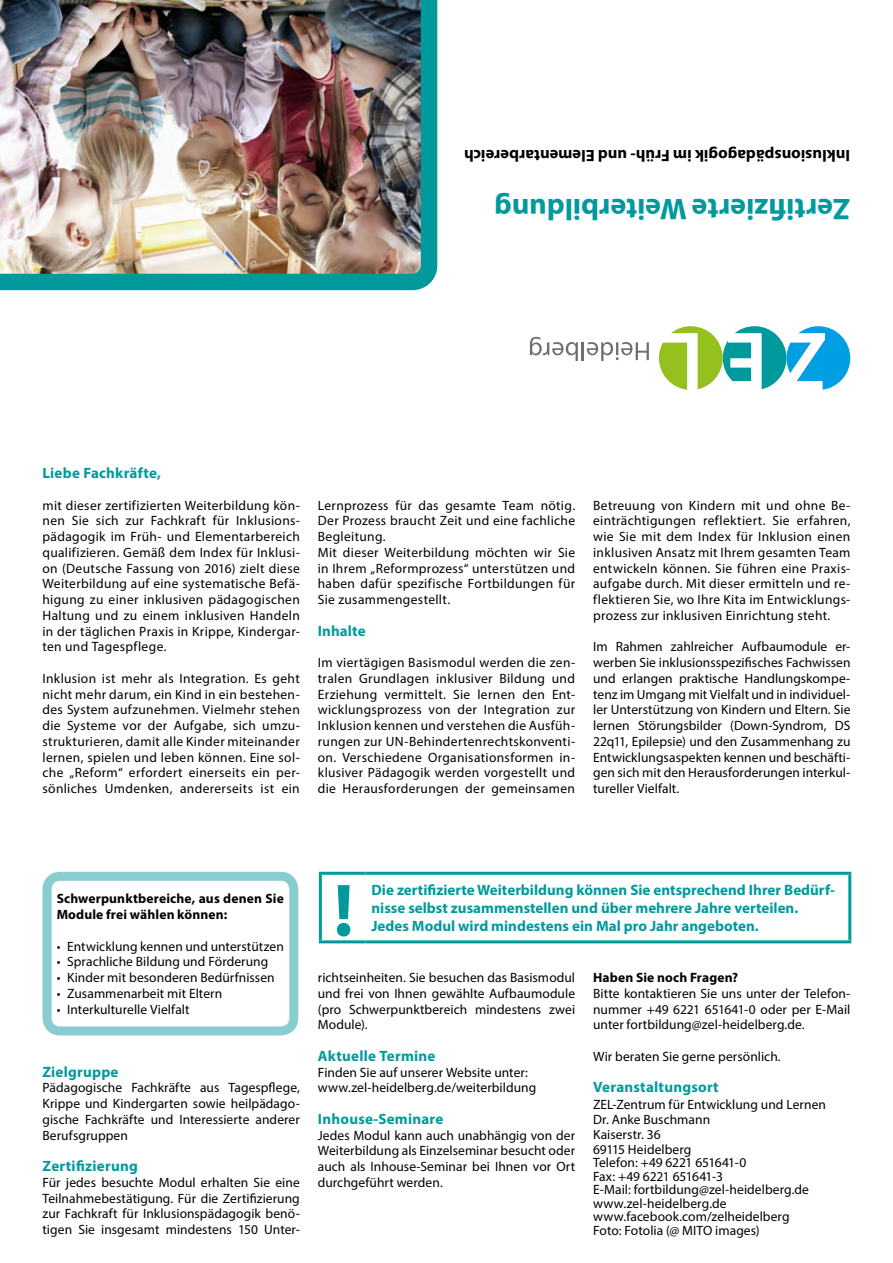
<style>
.page{position:relative;width:893px;height:1263px;background:#fff}
.page>*{position:absolute;margin:0;border:0;box-sizing:border-box;transform-origin:0 0}
.t1{font:700 75px "Myriad Pro";color:#009a9d}
.t2{font:700 30px "Myriad Pro";color:#009a9d}
.t3{font:700 16.5px "Myriad Pro";color:#000}
.Zwischenüberschrift{font:700 15px "Myriad Pro";color:#009a9d}
.Zwischenüberschrift-2{font:700 15px "Myriad Pro";letter-spacing:.02em;color:#009a9d}
.Fliesstext{font:13.5px/15.8px "Myriad Pro";letter-spacing:.005em;color:#000;text-align:justify}
.Fliesstext-2{font:700 13.5px/15.8px "Myriad Pro";letter-spacing:.01em;color:#000}
.Fliesstext-3{font:13.5px "Myriad Pro";letter-spacing:-.015em;color:#000}
</style>
<div class="page">
<svg style="left:530px;top:337px;width:119px;height:24px"></svg>
<svg style="left:659px;top:326px;width:191px;height:64px"></svg>
<div style="left:43px;top:872px;width:255px;height:163px;border:9px solid #88cdcf;border-radius:14px"></div>
<hr style="left:319px;top:872px;width:46px;height:3px;background:#009a9d">
<hr style="left:319px;top:875px;width:3px;height:65px;background:#009a9d">
<hr style="left:319px;top:940px;width:46px;height:3px;background:#009a9d">
<hr style="left:365px;top:872px;width:486px;height:3px;background:#009a9d">
<hr style="left:848px;top:875px;width:3px;height:65px;background:#009a9d">
<hr style="left:365px;top:940px;width:486px;height:3px;background:#009a9d">
<img style="left:0;top:0;width:438px;height:291px">
<p class="t3" style="left:850px;top:166px;width:388px;rotate:-180deg">Inklusionspädagogik im Früh- und Elementarbereich</p>
<p class="t2" style="left:850px;top:228px;width:357px;rotate:-180deg">Zertifizierte Weiterbildung</p>
<p class="Zwischenüberschrift" style="left:43px;top:463px;width:120px">Liebe Fachkräfte,</p>
<p class="Fliesstext" style="left:43px;top:497px;width:259px">mit dieser zertifizierten Weiterbildung kön&shy;nen Sie sich zur Fachkraft für Inklusions&shy;pädagogik im Früh- und Elementarbereich qualifizieren. Gemäß dem Index für Inklusi&shy;on (Deutsche Fassung von 2016) zielt diese Weiterbildung auf eine systematische Befä&shy;higung zu einer inklusiven pädagogischen Haltung und zu einem inklusiven Handeln in der täglichen Praxis in Krippe, Kindergar&shy;ten und Tagespflege.</p>
<p class="Fliesstext" style="left:43px;top:670px;width:259px">Inklusion ist mehr als Integration. Es geht nicht mehr darum, ein Kind in ein bestehen&shy;des System aufzunehmen. Vielmehr stehen die Systeme vor der Aufgabe, sich umzu&shy;strukturieren, damit alle Kinder miteinander lernen, spielen und leben können. Eine sol&shy;che „Reform“ erfordert einerseits ein per&shy;sönliches Umdenken, andererseits ist ein</p>
<p class="Fliesstext" style="left:318px;top:497px;width:259px">Lernprozess für das gesamte Team nötig.<br>Der Prozess braucht Zeit und eine fachliche Begleitung.</p>
<p class="Fliesstext" style="left:318px;top:544px;width:259px">Mit dieser Weiterbildung möchten wir Sie in Ihrem „Reformprozess“ unterstützen und haben dafür spezifische Fortbildungen für Sie zusammengestellt.</p>
<p class="Zwischenüberschrift" style="left:318px;top:621px;width:49px">Inhalte</p>
<p class="Fliesstext" style="left:318px;top:654px;width:259px">Im viertägigen Basismodul werden die zen&shy;tralen Grundlagen inklusiver Bildung und Erziehung vermittelt. Sie lernen den Ent&shy;wicklungsprozess von der Integration zur Inklusion kennen und verstehen die Ausfüh&shy;rungen zur UN-Behindertenrechtskonventi&shy;on. Verschiedene Organisationsformen in&shy;klusiver Pädagogik werden vorgestellt und die Herausforderungen der gemeinsamen</p>
<p class="Fliesstext" style="left:593px;top:497px;width:259px">Betreuung von Kindern mit und ohne Be&shy;einträchtigungen reflektiert. Sie erfahren, wie Sie mit dem Index für Inklusion einen inklusiven Ansatz mit Ihrem gesamten Team entwickeln können. Sie führen eine Praxis&shy;aufgabe durch. Mit dieser ermitteln und re&shy;flektieren Sie, wo Ihre Kita im Entwicklungs&shy;prozess zur inklusiven Einrichtung steht.</p>
<p class="Fliesstext" style="left:593px;top:639px;width:259px">Im Rahmen zahlreicher Aufbaumodule er&shy;werben Sie inklusionsspezifisches Fachwissen und erlangen praktische Handlungskompe&shy;tenz im Umgang mit Vielfalt und in individuel&shy;ler Unterstützung von Kindern und Eltern. Sie lernen Störungsbilder (Down-Syndrom, DS 22q11, Epilepsie) und den Zusammenhang zu Entwicklungsaspekten kennen und beschäfti&shy;gen sich mit den Herausforderungen interkul&shy;tureller Vielfalt.</p>
<p class="Fliesstext-2" style="left:57px;top:890px;width:229px">Schwerpunktbereiche, aus denen Sie<br>Module frei wählen können:</p>
<p class="Fliesstext" style="left:57px;top:938px;width:229px">• Entwicklung kennen und unterstützen</p>
<p class="Fliesstext" style="left:57px;top:954px;width:213px">• Sprachliche Bildung und Förderung</p>
<p class="Fliesstext" style="left:57px;top:969px;width:220px">• Kinder mit besonderen Bedürfnissen</p>
<p class="Fliesstext" style="left:57px;top:985px;width:167px">• Zusammenarbeit mit Eltern</p>
<p class="Fliesstext" style="left:57px;top:1001px;width:134px">• Interkulturelle Vielfalt</p>
<p class="Zwischenüberschrift" style="left:43px;top:1062px;width:78px">Zielgruppe</p>
<p class="Fliesstext" style="left:43px;top:1080px;width:259px">Pädagogische Fachkräfte aus Tagespflege, Krippe und Kindergarten sowie heilpädago&shy;gische Fachkräfte und Interessierte anderer Berufsgruppen</p>
<p class="Zwischenüberschrift-2" style="left:43px;top:1156px;width:97px">Zertifizierung</p>
<p class="Fliesstext" style="left:43px;top:1174px;width:259px">Für jedes besuchte Modul erhalten Sie eine Teilnahmebestätigung. Für die Zertifizierung zur Fachkraft für Inklusionspädagogik benö&shy;tigen Sie insgesamt mindestens 150 Unter-</p>
<p class="t1" style="left:334px;top:861px;width:22px">!</p>
<p class="Zwischenüberschrift" style="left:371px;top:880px;width:465px">Die zertifizierte Weiterbildung können Sie entsprechend Ihrer Bedürf-</p>
<p class="Zwischenüberschrift" style="left:371px;top:898px;width:428px">nisse selbst zusammenstellen und über mehrere Jahre verteilen.</p>
<p class="Zwischenüberschrift" style="left:371px;top:916px;width:389px">Jedes Modul wird mindestens ein Mal pro Jahr angeboten.</p>
<p class="Fliesstext" style="left:318px;top:969px;width:259px">richtseinheiten. Sie besuchen das Basismodul und frei von Ihnen gewählte Aufbaumodule (pro Schwerpunktbereich mindestens zwei Module).</p>
<p class="Zwischenüberschrift" style="left:318px;top:1046px;width:119px">Aktuelle Termine</p>
<p class="Fliesstext" style="left:318px;top:1064px;width:212px">Finden Sie auf unserer Website unter:</p>
<p class="Fliesstext" style="left:318px;top:1080px;width:220px">www.zel-heidelberg.de/weiterbildung</p>
<p class="Zwischenüberschrift" style="left:318px;top:1109px;width:127px">Inhouse-Seminare</p>
<p class="Fliesstext" style="left:318px;top:1127px;width:259px">Jedes Modul kann auch unabhängig von der Weiterbildung als Einzelseminar besucht oder auch als Inhouse-Seminar bei Ihnen vor Ort durchgeführt werden.</p>
<p class="Fliesstext-2" style="left:593px;top:969px;width:147px">Haben Sie noch Fragen?</p>
<p class="Fliesstext" style="left:593px;top:985px;width:259px">Bitte kontaktieren Sie uns unter der Telefon&shy;nummer +49 6221 651641-0 oder per E-Mail unter fortbildung@zel-heidelberg.de.</p>
<p class="Fliesstext" style="left:593px;top:1048px;width:189px">Wir beraten Sie gerne persönlich.</p>
<p class="Zwischenüberschrift" style="left:593px;top:1077px;width:127px">Veranstaltungsort</p>
<p class="Fliesstext" style="left:593px;top:1096px;width:234px">ZEL-Zentrum für Entwicklung und Lernen</p>
<p class="Fliesstext" style="left:593px;top:1111px;width:118px">Dr. Anke Buschmann</p>
<p class="Fliesstext" style="left:593px;top:1126px;width:69px">Kaiserstr. 36</p>
<p class="Fliesstext" style="left:593px;top:1141px;width:100px">69115 Heidelberg</p>
<p class="Fliesstext" style="left:593px;top:1154px;width:155px">Telefon: +49 6221 651641-0</p>
<p class="Fliesstext-3" style="left:593px;top:1168px;width:131px">Fax: +49 6221 651641-3</p>
<p class="Fliesstext" style="left:593px;top:1181px;width:217px">E-Mail: fortbildung@zel-heidelberg.de</p>
<p class="Fliesstext" style="left:593px;top:1195px;width:135px">www.zel-heidelberg.de</p>
<p class="Fliesstext" style="left:593px;top:1208px;width:198px">www.facebook.com/zelheidelberg</p>
<p class="Fliesstext" style="left:593px;top:1222px;width:168px">Foto: Fotolia (@ MITO images)</p>
</div>
